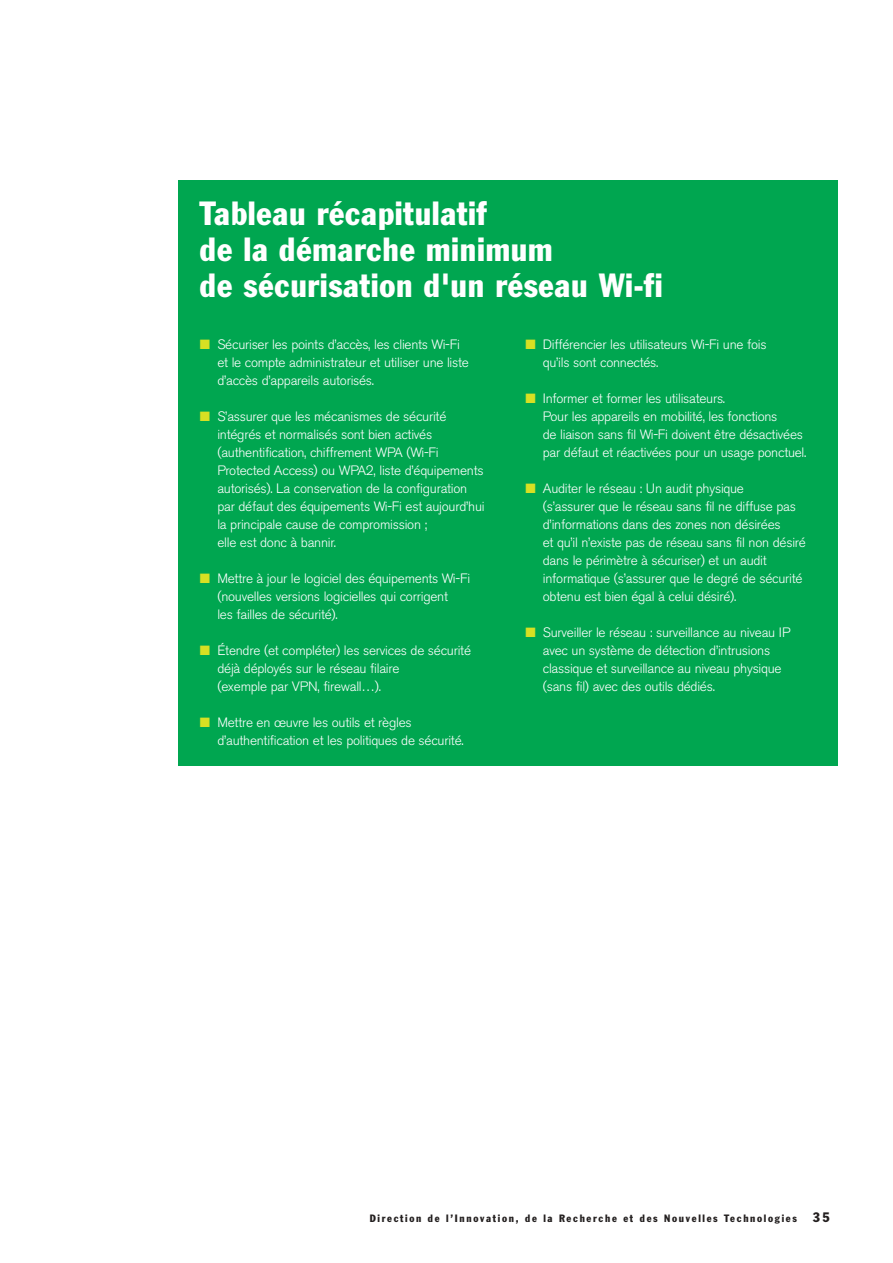
<style>
.page{position:relative;width:893px;height:1263px;background:#fff}
.page>*{position:absolute;margin:0;border:0;box-sizing:border-box;transform-origin:0 0}
.t1{font:condensed 33px/36px "Franklin Gothic";letter-spacing:.02em;color:#fff}
.t2{font:300 13.5px/18px "Akzidenz Grotesk BE";letter-spacing:-.02em;color:#fff}
.t3{font:condensed 10.5px "Franklin Gothic";letter-spacing:.16em;color:#231f1f}
.s1{color:#d7e023}
.s2{font-size:13.5px}
</style>
<div class="page">
<div style="left:179px;top:180px;width:659px;height:586px;background:#00a650"></div>
<h1 class="t1" style="left:200px;top:198px;width:464px">Tableau récapitulatif<br>de la démarche minimum<br>de sécurisation d'un réseau Wi-fi</h1>
<p class="t2" style="left:217px;top:337px;width:253px;text-indent:-17px"><span class="s1">■</span> Sécuriser les points d’accès, les clients Wi-Fi et le compte administrateur et utiliser une liste d’accès d’appareils autorisés.</p>
<p class="t2" style="left:217px;top:409px;width:269px;text-indent:-17px"><span class="s1">■</span> S’assurer que les mécanismes de sécurité intégrés et normalisés sont bien activés (authentification, chiffrement WPA (Wi-Fi Protected Access) ou WPA2, liste d’équipements autorisés). La conservation de la configuration par défaut des équipements Wi-Fi est aujourd’hui la principale cause de compromission ;<br>elle est donc à bannir.</p>
<p class="t2" style="left:217px;top:571px;width:254px;text-indent:-17px"><span class="s1">■</span> Mettre à jour le logiciel des équipements Wi-Fi (nouvelles versions logicielles qui corrigent<br>les failles de sécurité).</p>
<p class="t2" style="left:217px;top:643px;width:255px;text-indent:-17px"><span class="s1">■</span> Étendre (et compléter) les services de sécurité déjà déployés sur le réseau filaire<br>(exemple par VPN, firewall…).</p>
<p class="t2" style="left:217px;top:715px;width:248px;text-indent:-17px"><span class="s1">■</span> Mettre en œuvre les outils et règles d’authentification et les politiques de sécurité.</p>
<p class="t2" style="left:543px;top:337px;width:225px;text-indent:-17px"><span class="s1">■</span> Différencier les utilisateurs Wi-Fi une fois qu’ils sont connectés.</p>
<p class="t2" style="left:543px;top:391px;width:265px;text-indent:-17px"><span class="s1">■</span> Informer et former les utilisateurs.<br>Pour les appareils en mobilité, les fonctions<br>de liaison sans fil Wi-Fi doivent être désactivées par défaut et réactivées pour un usage ponctuel.</p>
<p class="t2" style="left:543px;top:481px;width:264px;text-indent:-17px"><span class="s1">■</span> Auditer le réseau : Un audit physique<br>(s’assurer que le réseau sans fil ne diffuse pas d’informations dans des zones non désirées<br>et qu’il n’existe pas de réseau sans fil non désiré dans le périmètre à sécuriser) et un audit informatique (s’assurer que le degré de sécurité obtenu est bien égal à celui désiré).</p>
<p class="t2" style="left:543px;top:625px;width:249px;text-indent:-17px"><span class="s1">■</span> Surveiller le réseau : surveillance au niveau IP avec un système de détection d’intrusions classique et surveillance au niveau physique (sans fil) avec des outils dédiés.</p>
<p class="t3" style="left:370px;top:1215px;width:461px">Direction de l’Innovation, de la Recherche et des Nouvelles Technologies <span class="s2">35</span></p>
</div>
